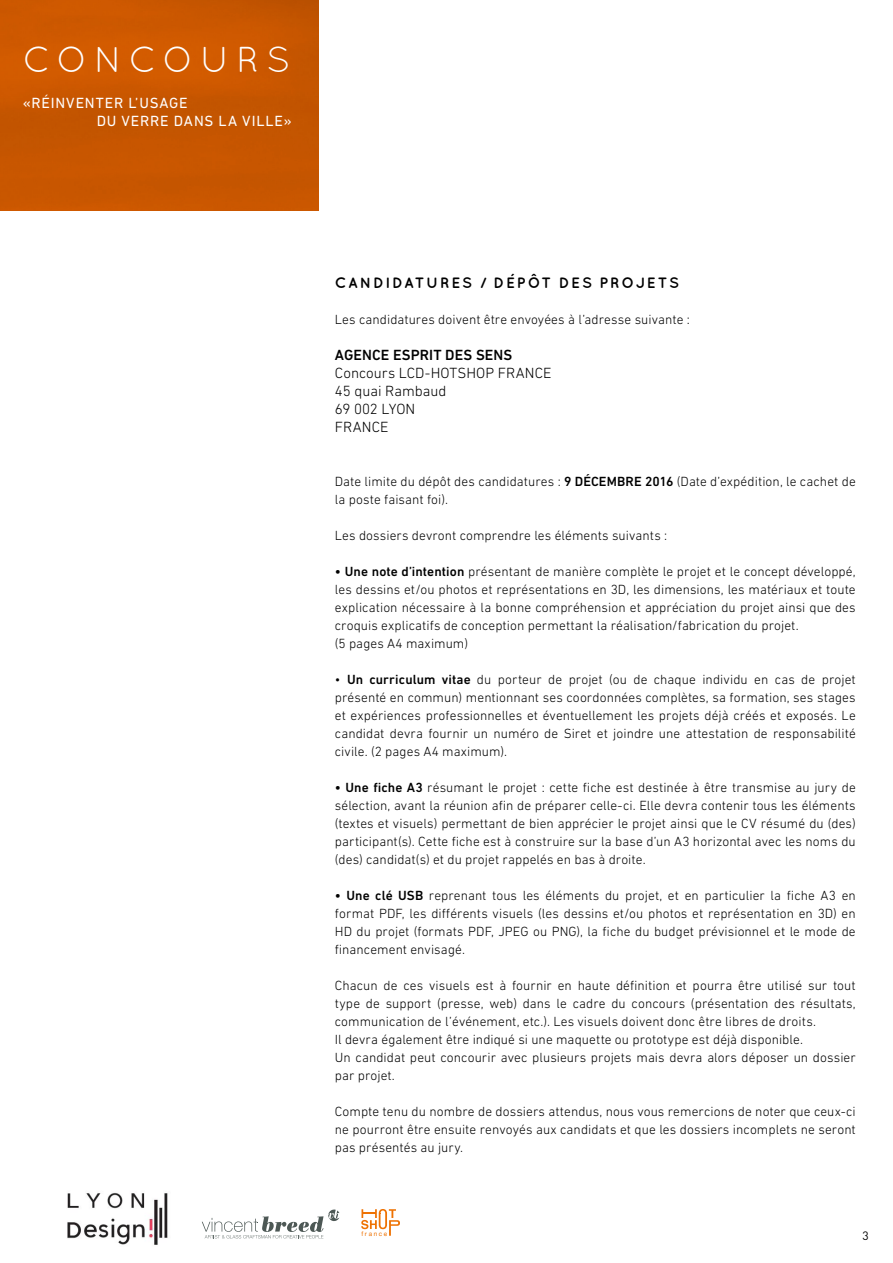
<style>
.page{position:relative;width:893px;height:1263px;background:#fff}
.page>*{position:absolute;margin:0;border:0;box-sizing:border-box;transform-origin:0 0}
.t1{font:36px "Quicksand";letter-spacing:.195em;color:#fff}
.t2{font:27px "Quicksand";letter-spacing:.195em;color:#fff}
.t3{font:300 15px "DIN Next LT Pro";letter-spacing:.005em;color:#000}
.t4{font:15px "DIN Next LT Pro";letter-spacing:.055em;color:#fff}
.t5{font:700 15px "Quicksand";letter-spacing:.12em;color:#000}
.t6{font:500 15px "DIN Next LT Pro";letter-spacing:.01em;color:#000}
.t7{font:300 13.5px/18px "DIN Next LT Pro";letter-spacing:.005em;color:#000;text-align:justify}
.t8{font:12px "DIN";color:#000}
.t9{font:6.45px "Helvetica Neue";letter-spacing:.25em;color:#ee7203}
.s1{font-weight:500}
</style>
<div class="page">
<svg style="left:361px;top:1209px;width:39px;height:27px"></svg>
<svg style="left:202px;top:1209px;width:137px;height:29px"></svg>
<img style="left:67px;top:1192px;width:101px;height:53px">
<img style="left:0;top:0;width:318px;height:211px">
<p class="t1" style="left:23px;top:39px;width:269px">CONCOURS</p>
<p class="t4" style="left:23px;top:94px;width:167px">«RÉINVENTER L’USAGE</p>
<p class="t4" style="left:97px;top:112px;width:197px">DU VERRE DANS LA VILLE»</p>
<h2 class="t2" style="left:38px;top:83px;width:203px">CONCOURS</h2>
<p class="t5" style="left:335px;top:274px;width:346px">CANDIDATURES / DÉPÔT DES PROJETS</p>
<p class="t7" style="left:335px;top:310px;width:356px">Les candidatures doivent être envoyées à l’adresse suivante :</p>
<p class="t6" style="left:335px;top:346px;width:179px">AGENCE ESPRIT DES SENS</p>
<p class="t3" style="left:335px;top:364px;width:218px">Concours LCD-HOTSHOP FRANCE</p>
<p class="t3" style="left:335px;top:382px;width:113px">45 quai Rambaud</p>
<p class="t3" style="left:335px;top:400px;width:82px">69 002 LYON</p>
<p class="t3" style="left:335px;top:418px;width:55px">FRANCE</p>
<p class="t7" style="left:335px;top:472px;width:522px">Date limite du dépôt des candidatures : <span class="s1">9 DÉCEMBRE 2016</span> (Date d’expédition, le cachet de la poste faisant foi).</p>
<p class="t7" style="left:335px;top:526px;width:334px">Les dossiers devront comprendre les éléments suivants :</p>
<p class="t7" style="left:335px;top:562px;width:522px"><span class="s1">• Une note d’intention</span> présentant de manière complète le projet et le concept développé, les dessins et/ou photos et représentations en 3D, les dimensions, les matériaux et toute explication nécessaire à la bonne compréhension et appréciation du projet ainsi que des croquis explicatifs de conception permettant la réalisation/fabrication du projet.</p>
<p class="t7" style="left:335px;top:634px;width:135px">(5 pages A4 maximum)</p>
<p class="t7" style="left:335px;top:670px;width:522px">• <span class="s1">Un curriculum vitae</span> du porteur de projet (ou de chaque individu en cas de projet présenté en commun) mentionnant ses coordonnées complètes, sa formation, ses stages et expériences professionnelles et éventuellement les projets déjà créés et exposés. Le candidat devra fournir un numéro de Siret et joindre une attestation de responsabilité civile. (2 pages A4 maximum).</p>
<p class="t7" style="left:335px;top:778px;width:522px"><span class="s1">• Une fiche A3</span> résumant le projet : cette fiche est destinée à être transmise au jury de sélection, avant la réunion afin de préparer celle-ci. Elle devra contenir tous les éléments (textes et visuels) permettant de bien apprécier le projet ainsi que le CV résumé du (des) participant(s). Cette fiche est à construire sur la base d’un A3 horizontal avec les noms du (des) candidat(s) et du projet rappelés en bas à droite.</p>
<p class="t7" style="left:335px;top:886px;width:522px"><span class="s1">• Une clé USB</span> reprenant tous les éléments du projet, et en particulier la fiche A3 en format PDF, les différents visuels (les dessins et/ou photos et représentation en 3D) en HD du projet (formats PDF, JPEG ou PNG), la fiche du budget prévisionnel et le mode de financement envisagé.</p>
<p class="t7" style="left:335px;top:976px;width:522px">Chacun de ces visuels est à fournir en haute définition et pourra être utilisé sur tout type de support (presse, web) dans le cadre du concours (présentation des résultats, communication de l’événement, etc.). Les visuels doivent donc être libres de droits.</p>
<p class="t7" style="left:335px;top:1030px;width:470px">Il devra également être indiqué si une maquette ou prototype est déjà disponible.</p>
<p class="t7" style="left:335px;top:1048px;width:522px">Un candidat peut concourir avec plusieurs projets mais devra alors déposer un dossier par projet.</p>
<p class="t7" style="left:335px;top:1102px;width:522px">Compte tenu du nombre de dossiers attendus, nous vous remercions de noter que ceux-ci ne pourront être ensuite renvoyés aux candidats et que les dossiers incomplets ne seront pas présentés au jury.</p>
<p class="t9" style="left:361px;top:1229px;width:27px">france</p>
<p class="t8" style="left:863px;top:1228px;width:8px">3</p>
</div>
